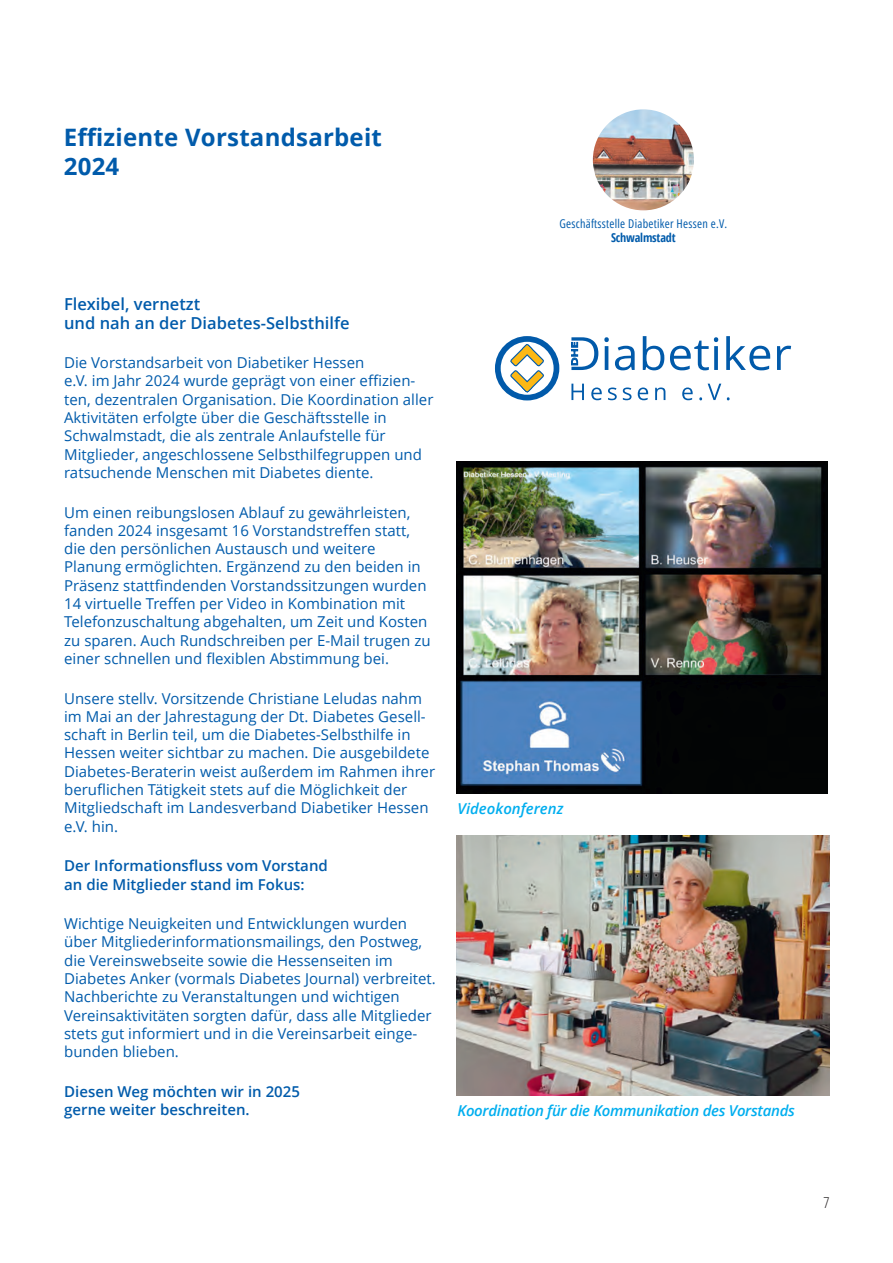
<style>
.page{position:relative;width:893px;height:1263px;background:#fff}
.page>*{position:absolute;margin:0;border:0;box-sizing:border-box;transform-origin:0 0}
.Unterüberschrift{font:700 24px/28.8px "Open Sans";letter-spacing:.01em;color:#015bab}
.Fließtext{font:600 16.5px/18.3px "Open Sans";color:#015bab}
.Fließtext-2{font:15px/18.3px "Open Sans";color:#015bab}
.Fließtext-3{font:600 15px/18.3px "Open Sans";color:#015bab}
.Bildunterschrift{font:italic 600 15px "Open Sans";letter-spacing:-.02em;color:#00aeef}
.Bildunterschrift-2{font:italic 600 15px "Open Sans";color:#00aeef}
.t1{font:300 condensed 15px "Open Sans";color:#231f20}
.Portrait_Untertitel{font:12.15px/14.5px "Open Sans Hebrew Condensed";letter-spacing:.02em;color:#015bab;text-align:center}
.s1{font-family:"Open Sans";font-weight:700;font-stretch:condensed}
</style>
<div class="page">
<svg style="left:498px;top:339px;width:58px;height:59px"></svg>
<div style="left:495px;top:336px;width:64px;height:64px;border:6px solid #015aaa;border-radius:50%"></div>
<svg style="left:509px;top:342px;width:37px;height:54px"></svg>
<svg style="left:604px;top:336px;width:187px;height:34px"></svg>
<svg style="left:571px;top:384px;width:159px;height:16px"></svg>
<svg style="left:571px;top:337px;width:27px;height:33px"></svg>
<img style="left:593px;top:109px;width:101px;height:101px;border-radius:50px">
<img style="left:457px;top:836px;width:372px;height:259px">
<img style="left:456px;top:461px;width:371px;height:332px">
<p class="Unterüberschrift" style="left:64px;top:122px;width:320px">Effiziente Vorstandsarbeit<br>2024</p>
<p class="Fließtext" style="left:64px;top:295px;width:287px">Flexibel, vernetzt<br>und nah an der Diabetes-Selbsthilfe</p>
<p class="Fließtext-2" style="left:64px;top:353px;width:371px">Die Vorstandsarbeit von Diabetiker Hessen<br>e.V. im Jahr 2024 wurde geprägt von einer effizien&shy;ten, dezentralen Organisation. Die Koordination aller Aktivitäten erfolgte über die Geschäftsstelle in Schwalmstadt, die als zentrale Anlaufstelle für Mitglieder, angeschlossene Selbsthilfegruppen und ratsuchende Menschen mit Diabetes diente.</p>
<p class="Fließtext-2" style="left:64px;top:503px;width:368px">Um einen reibungslosen Ablauf zu gewährleisten, fanden 2024 insgesamt 16 Vorstandstreffen statt, die den persönlichen Austausch und weitere Planung ermöglichten. Ergänzend zu den beiden in Präsenz stattfindenden Vorstandssitzungen wurden 14 virtuelle Treffen per Video in Kombination mit Telefonzuschaltung abgehalten, um Zeit und Kosten zu sparen. Auch Rundschreiben per E-Mail trugen zu einer schnellen und flexiblen Abstimmung bei.</p>
<p class="Fließtext-2" style="left:64px;top:688px;width:372px">Unsere stellv. Vorsitzende Christiane Leludas nahm im Mai an der Jahrestagung der Dt. Diabetes Gesell&shy;schaft in Berlin teil, um die Diabetes-Selbsthilfe in Hessen weiter sichtbar zu machen. Die ausgebildete Diabetes-Beraterin weist außerdem im Rahmen ihrer beruflichen Tätigkeit stets auf die Möglichkeit der Mitgliedschaft im Landesverband Diabetiker Hessen e.V. hin.</p>
<p class="Fließtext-3" style="left:64px;top:856px;width:265px">Der Informationsfluss vom Vorstand an die Mitglieder stand im Fokus:</p>
<p class="Fließtext-2" style="left:64px;top:914px;width:373px">Wichtige Neuigkeiten und Entwicklungen wurden über Mitgliederinformationsmailings, den Postweg, die Vereinswebseite sowie die Hessenseiten im Diabetes Anker (vormals Diabetes Journal) verbreitet.<br>Nachberichte zu Veranstaltungen und wichtigen Vereinsaktivitäten sorgten dafür, dass alle Mitglieder stets gut informiert und in die Vereinsarbeit einge&shy;bunden blieben.</p>
<p class="Fließtext-3" style="left:64px;top:1082px;width:237px">Diesen Weg möchten wir in 2025 gerne weiter beschreiten.</p>
<p class="Portrait_Untertitel" style="left:559px;top:216px;width:169px">Geschäftsstelle Diabetiker Hessen e.V.<br><span class="s1">Schwalmstadt</span></p>
<p class="Bildunterschrift-2" style="left:458px;top:798px;width:107px">Videokonferenz</p>
<p class="Bildunterschrift" style="left:458px;top:1100px;width:339px">Koordination für die Kommunikation des Vorstands</p>
<p class="t1" style="left:823px;top:1192px;width:7px">7</p>
</div>
